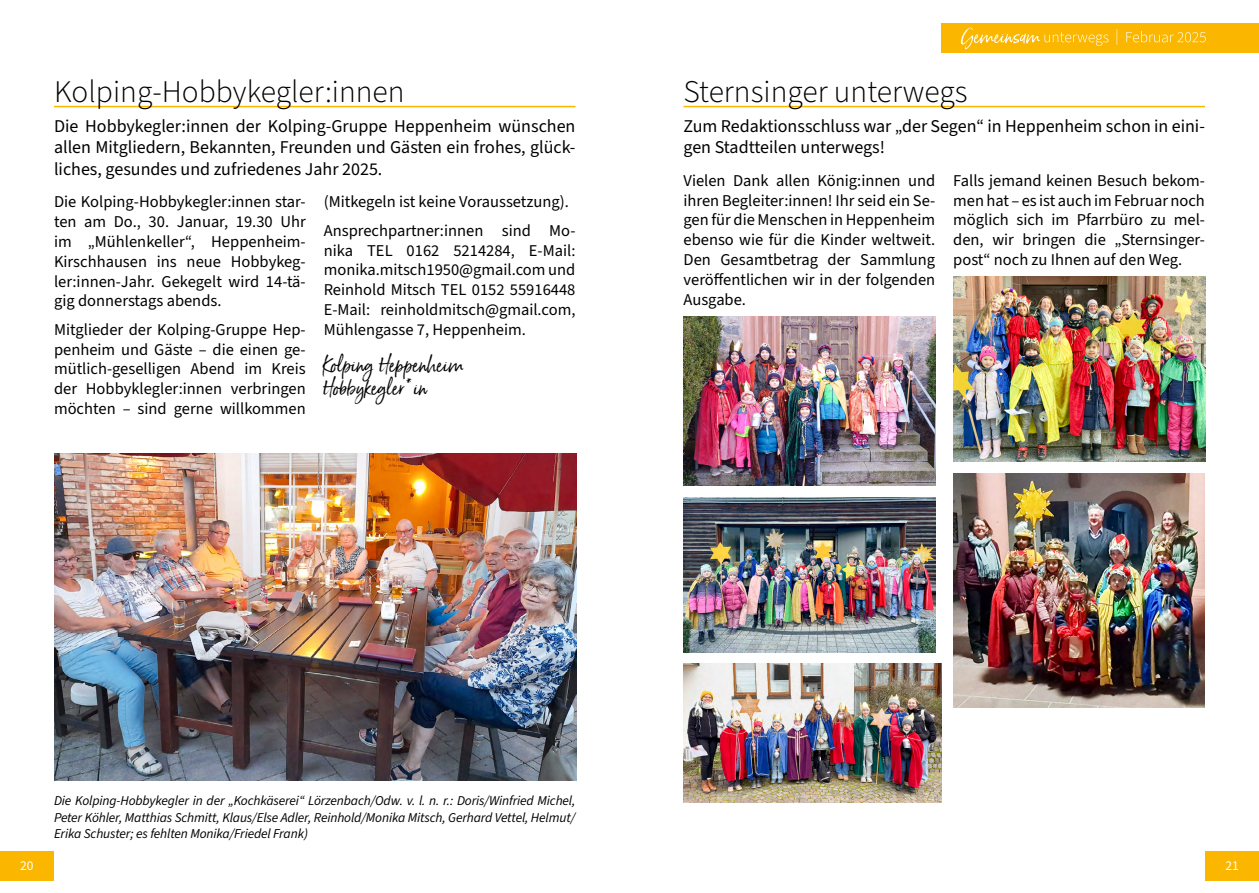
<style>
.page{position:relative;width:1259px;height:893px;background:#fff}
.page>*{position:absolute;margin:0;border:0;box-sizing:border-box;transform-origin:0 0}
.Header_Neutral{font:300 31.5px "Source Sans 3";color:#000}
.Autor_GU{font:19.5px/23.4px "Born Ready";color:#000}
.Subhead_GU{font:18px/21.6px "Source Sans 3";color:#000;text-align:justify}
.Fließtext_GU{font:16.5px/19.8px "Source Sans 3";color:#000;text-align:justify}
.Bildunterschrift_GU{font:italic 13.5px/16.2px "Source Sans 3";letter-spacing:-.01em;color:#000;text-align:justify}
.t1{font:13.5px "Source Sans 3";color:#fff}
</style>
<div class="page">
<div style="left:941px;top:23px;width:318px;height:30px;background:#fbb700"></div>
<div style="left:1205px;top:851px;width:54px;height:30px;background:#fbb700"></div>
<div style="left:0;top:851px;width:54px;height:30px;background:#fbb700"></div>
<svg style="left:961px;top:28px;width:244px;height:21px"></svg>
<hr style="left:54px;top:106px;width:521px;height:1px;background:#fbb700">
<img style="left:54px;top:453px;width:522px;height:328px">
<hr style="left:683px;top:106px;width:522px;height:1px;background:#fbb700">
<img style="left:683px;top:316px;width:252px;height:169px">
<img style="left:683px;top:497px;width:252px;height:155px">
<img style="left:683px;top:664px;width:258px;height:138px">
<img style="left:953px;top:277px;width:252px;height:185px">
<img style="left:953px;top:473px;width:252px;height:234px">
<p class="Header_Neutral" style="left:54px;top:70px;width:352px">Kolping-Hobbykegler:innen</p>
<p class="Subhead_GU" style="left:54px;top:115px;width:523px">Die Hobbykegler:innen der Kolping-Gruppe Heppenheim wünschen allen Mitgliedern, Bekannten, Freunden und Gästen ein frohes, glück&shy;liches, gesundes und zufriedenes Jahr 2025.</p>
<p class="Fließtext_GU" style="left:54px;top:193px;width:253px">Die Kolping-Hobbykegler:innen star&shy;ten am Do., 30. Januar, 19.30 Uhr im „Mühlenkeller“, Heppenheim-Kirschhausen ins neue Hobbykeg&shy;ler:innen-Jahr. Gekegelt wird 14-tä&shy;gig donnerstags abends.</p>
<p class="Fließtext_GU" style="left:54px;top:320px;width:253px">Mitglieder der Kolping-Gruppe Hep&shy;penheim und Gäste – die einen ge&shy;mütlich-geselligen Abend im Kreis der Hobbyklegler:innen verbringen möchten – sind gerne willkommen</p>
<p class="Fließtext_GU" style="left:324px;top:193px;width:247px">(Mitkegeln ist keine Voraussetzung).</p>
<p class="Fließtext_GU" style="left:324px;top:221px;width:253px">Ansprechpartner:innen sind Mo&shy;nika TEL 0162 5214284, E-Mail: monika.mitsch1950@gmail.com und Reinhold Mitsch TEL 0152 55916448<br>E-Mail: reinholdmitsch@gmail.com, Mühlengasse 7, Heppenheim.</p>
<p class="Autor_GU" style="left:324px;top:352px;width:142px">Kolping Heppenheim<br>Hobbykegler*in</p>
<p class="Header_Neutral" style="left:683px;top:70px;width:285px">Sternsinger unterwegs</p>
<p class="Subhead_GU" style="left:683px;top:115px;width:523px">Zum Redaktionsschluss war „der Segen“ in Heppenheim schon in eini&shy;gen Stadtteilen unterwegs!</p>
<p class="Fließtext_GU" style="left:683px;top:171px;width:253px">Vielen Dank allen König:innen und ihren Begleiter:innen! Ihr seid ein Se&shy;gen für die Menschen in Heppenheim ebenso wie für die Kinder weltweit.<br>Den Gesamtbetrag der Sammlung veröffentlichen wir in der folgenden Ausgabe.</p>
<p class="Fließtext_GU" style="left:953px;top:171px;width:253px">Falls jemand keinen Besuch bekom&shy;men hat – es ist auch im Februar noch möglich sich im Pfarrbüro zu mel&shy;den, wir bringen die „Sternsinger&shy;post“ noch zu Ihnen auf den Weg.</p>
<p class="Bildunterschrift_GU" style="left:54px;top:793px;width:523px">Die Kolping-Hobbykegler in der „Kochkäserei“ Lörzenbach/Odw. v. l. n. r.: Doris/Winfried Michel, Peter Köhler, Matthias Schmitt, Klaus/Else Adler, Reinhold/Monika Mitsch, Gerhard Vettel, Helmut/ Erika Schuster; es fehlten Monika/Friedel Frank)</p>
<p class="t1" style="left:20px;top:857px;width:15px">20</p>
<p class="t1" style="left:1225px;top:857px;width:15px">21</p>
</div>
